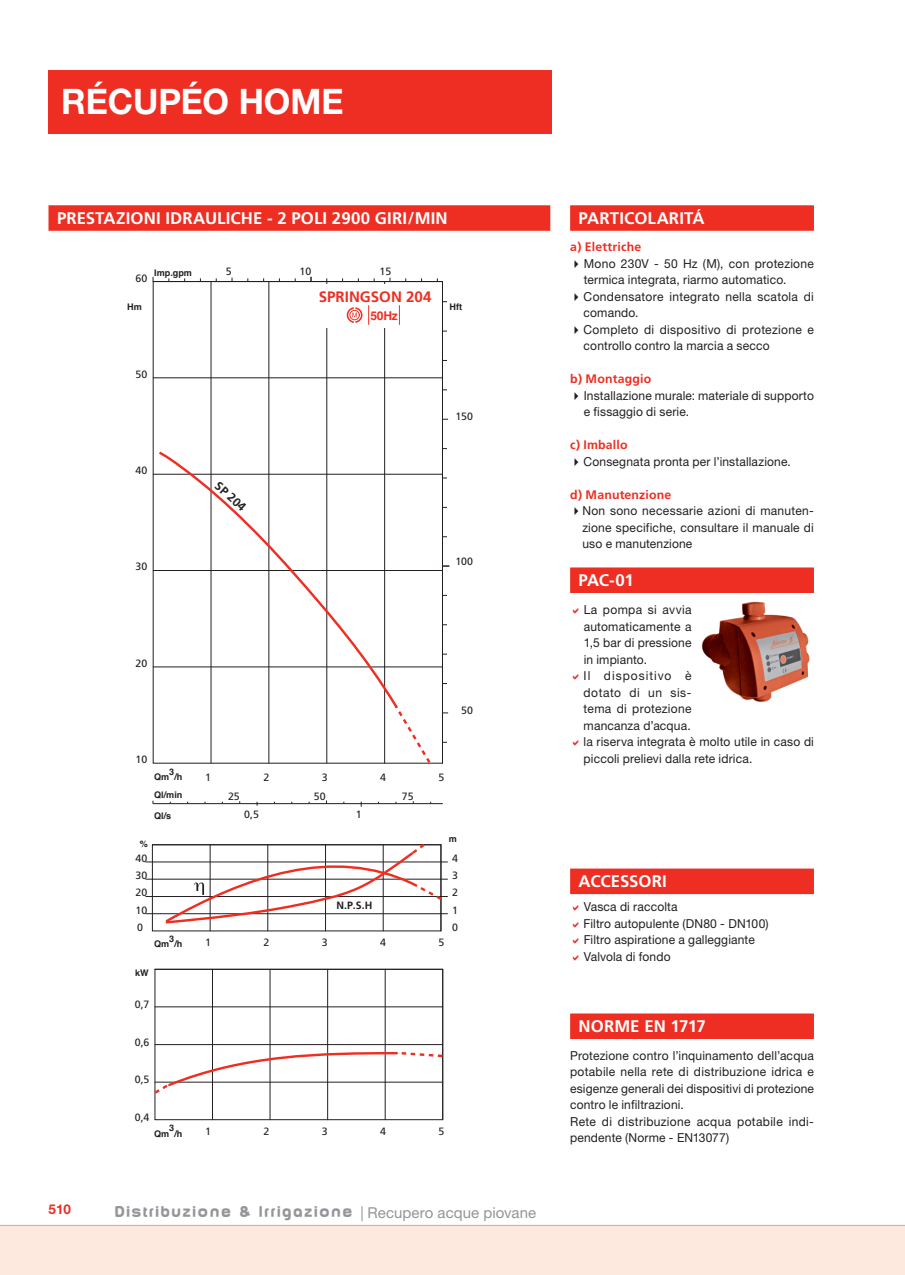
<style>
.page{position:relative;width:905px;height:1275px;background:#fff}
.page>*{position:absolute;margin:0;border:0;box-sizing:border-box;transform-origin:0 0}
.t1{font:700 35.25px "Helvetica Neue LT Std";color:#fff}
.t2{font:700 16.8px "Frutiger";letter-spacing:.005em;color:#fff}
.t3{font:700 15.15px "Frutiger";color:#ee2e22}
.t4{font:15px "Baby Mine Fat";letter-spacing:.02em;color:#939598}
.t5{font:15px "Helvetica Neue LT Std";letter-spacing:.005em;color:#939598}
.t6{font:700 13.5px "Helvetica Neue LT Std";color:#ee2e22}
.t7{font:12.45px/16.5px "Helvetica Neue LT Std";letter-spacing:.015em;color:#231f20}
.t8{font:700 12.3px "Frutiger";letter-spacing:.01em;color:#ee2e22}
.t9{font:700 12.15px "Helvetica";color:#ee2e22}
.t10{font:10.65px "Frutiger";color:#231f20}
.t11{font:700 10.65px "Frutiger";color:#231f20}
.t12{font:700 9.15px "Helvetica";color:#231f20}
</style>
<div class="page">
<hr style="left:146px;top:913px;width:301px;height:1px;background:#231f20">
<hr style="left:146px;top:896px;width:301px;height:1px;background:#231f20">
<hr style="left:146px;top:879px;width:301px;height:1px;background:#231f20">
<hr style="left:146px;top:862px;width:301px;height:1px;background:#231f20">
<hr style="left:210px;top:845px;width:1px;height:86px;background:#231f20">
<hr style="left:268px;top:845px;width:1px;height:86px;background:#231f20">
<hr style="left:325px;top:845px;width:1px;height:86px;background:#231f20">
<hr style="left:383px;top:845px;width:1px;height:86px;background:#231f20">
<hr style="left:441px;top:845px;width:1px;height:86px;background:#231f20">
<hr style="left:155px;top:1044px;width:288px;height:1px;background:#231f20">
<hr style="left:155px;top:1006px;width:288px;height:1px;background:#231f20">
<hr style="left:212px;top:969px;width:1px;height:151px;background:#231f20">
<hr style="left:270px;top:969px;width:1px;height:151px;background:#231f20">
<hr style="left:327px;top:969px;width:1px;height:151px;background:#231f20">
<hr style="left:385px;top:969px;width:1px;height:151px;background:#231f20">
<div style="left:155px;top:969px;width:288px;height:151px;border:1px solid #231f20"></div>
<svg style="left:154px;top:1050px;width:290px;height:46px"></svg>
<hr style="left:153px;top:667px;width:289px;height:1px;background:#231f20">
<hr style="left:153px;top:570px;width:289px;height:1px;background:#231f20">
<hr style="left:153px;top:474px;width:289px;height:1px;background:#231f20">
<hr style="left:153px;top:378px;width:289px;height:1px;background:#231f20">
<hr style="left:211px;top:282px;width:1px;height:481px;background:#231f20">
<hr style="left:269px;top:282px;width:1px;height:481px;background:#231f20">
<hr style="left:327px;top:282px;width:1px;height:481px;background:#231f20">
<hr style="left:384px;top:282px;width:1px;height:481px;background:#231f20">
<div style="left:153px;top:281px;width:290px;height:482px;border:1px solid #231f20"></div>
<svg style="left:164px;top:454px;width:235px;height:256px"></svg>
<svg style="left:392px;top:702px;width:41px;height:62px"></svg>
<svg style="left:152px;top:446px;width:19px;height:14px"></svg>
<div style="left:280px;top:285px;width:158px;height:43px;background:#fff"></div>
<hr style="left:153px;top:803px;width:289px;height:1px;background:#231f20">
<svg style="left:164px;top:844px;width:280px;height:81px"></svg>
<svg style="left:347px;top:307px;width:15px;height:16px"></svg>
<svg style="left:399px;top:305px;width:1px;height:20px"></svg>
<svg style="left:368px;top:305px;width:1px;height:20px"></svg>
<img style="left:701px;top:601px;width:109px;height:102px">
<div style="left:49px;top:205px;width:501px;height:26px;background:#ee2e22"></div>
<div style="left:570px;top:205px;width:244px;height:26px;background:#ee2e22"></div>
<div style="left:570px;top:868px;width:244px;height:26px;background:#ee2e22"></div>
<div style="left:570px;top:1013px;width:244px;height:26px;background:#ee2e22"></div>
<div style="left:570px;top:567px;width:244px;height:26px;background:#ee2e22"></div>
<div style="left:49px;top:70px;width:503px;height:64px;background:#ee2e22"></div>
<div style="left:0;top:1224px;width:905px;height:51px;background:#fde9de"></div>
<svg style="left:214px;top:481px;width:33px;height:31px"></svg>
<h1 class="t1" style="left:61px;top:89px;width:284px">RÉCUPÉO HOME</h1>
<h2 class="t2" style="left:57px;top:211px;width:392px">PRESTAZIONI IDRAULICHE - 2 POLI 2900 GIRI/MIN</h2>
<h2 class="t2" style="left:579px;top:211px;width:128px">PARTICOLARITÁ</h2>
<p class="t8" style="left:570px;top:242px;width:73px">a) Elettriche</p>
<p class="t7" style="left:584px;top:256px;width:232px">Mono 230V - 50 Hz (M), con protezione termica integrata, riarmo automatico.<br>Condensatore integrato nella scatola di comando.<br>Completo di dispositivo di protezione e controllo contro la marcia a secco</p>
<p class="t8" style="left:570px;top:374px;width:83px">b) Montaggio</p>
<p class="t7" style="left:584px;top:388px;width:232px">Installazione murale: materiale di supporto e fissaggio di serie.</p>
<p class="t8" style="left:570px;top:440px;width:59px">c) Imballo</p>
<p class="t7" style="left:584px;top:454px;width:209px">Consegnata pronta per l’installazione.</p>
<p class="t8" style="left:570px;top:490px;width:103px">d) Manutenzione</p>
<p class="t7" style="left:582px;top:504px;width:233px;text-align:justify">Non sono necessarie azioni di manuten&shy;zione specifiche, consultare il manuale di uso e manutenzione</p>
<p class="t10" style="left:226px;top:267px;width:7px">5</p>
<p class="t10" style="left:300px;top:267px;width:13px">10</p>
<p class="t10" style="left:379px;top:267px;width:13px">15</p>
<p class="t12" style="left:154px;top:270px;width:39px">Imp.gpm</p>
<p class="t10" style="left:136px;top:274px;width:13px">60</p>
<p class="t3" style="left:319px;top:290px;width:114px">SPRINGSON 204</p>
<p class="t12" style="left:449px;top:303px;width:14px">Hft</p>
<p class="t12" style="left:127px;top:303px;width:16px">Hm</p>
<p class="t9" style="left:370px;top:311px;width:29px">50Hz</p>
<p class="t10" style="left:136px;top:370px;width:13px">50</p>
<p class="t10" style="left:455px;top:412px;width:19px">150</p>
<p class="t10" style="left:136px;top:466px;width:13px">40</p>
<p class="t10" style="left:136px;top:562px;width:13px">30</p>
<p class="t10" style="left:455px;top:557px;width:19px">100</p>
<p class="t10" style="left:136px;top:659px;width:13px">20</p>
<p class="t10" style="left:136px;top:755px;width:13px">10</p>
<p class="t12" style="left:169px;top:769px;width:7px">3</p>
<p class="t12" style="left:174px;top:774px;width:10px">/h</p>
<p class="t12" style="left:154px;top:774px;width:17px">Qm</p>
<p class="t12" style="left:154px;top:791px;width:30px">Ql/min</p>
<p class="t12" style="left:154px;top:812px;width:19px">Ql/s</p>
<p class="t12" style="left:140px;top:840px;width:10px">%</p>
<p class="t10" style="left:136px;top:854px;width:13px">40</p>
<p class="t10" style="left:136px;top:871px;width:13px">30</p>
<p class="t10" style="left:136px;top:888px;width:13px">20</p>
<p class="t10" style="left:136px;top:906px;width:13px">10</p>
<p class="t10" style="left:137px;top:923px;width:7px">0</p>
<p class="t12" style="left:169px;top:936px;width:7px">3</p>
<p class="t12" style="left:174px;top:941px;width:10px">/h</p>
<p class="t12" style="left:154px;top:941px;width:17px">Qm</p>
<p class="t12" style="left:135px;top:970px;width:15px">kW</p>
<p class="t10" style="left:135px;top:1000px;width:16px">0,7</p>
<p class="t10" style="left:135px;top:1037px;width:16px">0,6</p>
<p class="t10" style="left:135px;top:1075px;width:16px">0,5</p>
<p class="t10" style="left:135px;top:1112px;width:16px">0,4</p>
<p class="t12" style="left:169px;top:1125px;width:7px">3</p>
<p class="t12" style="left:174px;top:1130px;width:10px">/h</p>
<p class="t12" style="left:154px;top:1130px;width:17px">Qm</p>
<p class="t10" style="left:461px;top:706px;width:13px">50</p>
<p class="t10" style="left:205px;top:773px;width:7px">1</p>
<p class="t10" style="left:264px;top:773px;width:7px">2</p>
<p class="t10" style="left:322px;top:773px;width:7px">3</p>
<p class="t10" style="left:380px;top:773px;width:7px">4</p>
<p class="t10" style="left:438px;top:773px;width:7px">5</p>
<p class="t10" style="left:228px;top:792px;width:13px">25</p>
<p class="t10" style="left:402px;top:792px;width:13px">75</p>
<p class="t10" style="left:314px;top:792px;width:13px">50</p>
<p class="t10" style="left:244px;top:810px;width:16px">0,5</p>
<p class="t10" style="left:356px;top:810px;width:7px">1</p>
<p class="t12" style="left:449px;top:835px;width:10px">m</p>
<p class="t10" style="left:452px;top:854px;width:7px">4</p>
<p class="t10" style="left:452px;top:871px;width:7px">3</p>
<p class="t11" style="left:336px;top:901px;width:37px">N.P.S.H</p>
<p class="t10" style="left:205px;top:937px;width:7px">1</p>
<p class="t10" style="left:264px;top:937px;width:7px">2</p>
<p class="t10" style="left:322px;top:937px;width:7px">3</p>
<p class="t10" style="left:380px;top:937px;width:7px">4</p>
<p class="t10" style="left:438px;top:937px;width:7px">5</p>
<p class="t10" style="left:452px;top:888px;width:7px">2</p>
<p class="t10" style="left:452px;top:905px;width:7px">1</p>
<p class="t10" style="left:452px;top:923px;width:7px">0</p>
<p class="t10" style="left:205px;top:1127px;width:7px">1</p>
<p class="t10" style="left:264px;top:1127px;width:7px">2</p>
<p class="t10" style="left:322px;top:1127px;width:7px">3</p>
<p class="t10" style="left:380px;top:1127px;width:7px">4</p>
<p class="t10" style="left:438px;top:1127px;width:7px">5</p>
<p class="t6" style="left:49px;top:1204px;width:24px">510</p>
<p class="t5" style="left:360px;top:1207px;width:177px">| Recupero acque piovane</p>
<p class="t4" style="left:114px;top:1202px;width:241px">Distribuzione &amp; Irrigazione</p>
<h2 class="t2" style="left:579px;top:573px;width:57px">PAC-01</h2>
<p class="t7" style="left:584px;top:603px;width:232px">La pompa si avvia<br>automaticamente a<br>1,5 bar di pressione<br>in impianto.<br>Il dispositivo è<br>dotato di un sis-<br>tema di protezione<br>mancanza d’acqua.<br>la riserva integrata è molto utile in caso di piccoli prelievi dalla rete idrica.</p>
<h2 class="t2" style="left:579px;top:874px;width:90px">ACCESSORI</h2>
<p class="t7" style="left:584px;top:900px;width:186px">Vasca di raccolta<br>Filtro autopulente (DN80 - DN100)<br>Filtro aspiratione a galleggiante<br>Valvola di fondo</p>
<h2 class="t2" style="left:579px;top:1019px;width:129px">NORME EN 1717</h2>
<p class="t7" style="left:570px;top:1048px;width:245px">Protezione contro l’inquinamento dell’acqua potabile nella rete di distribuzione idrica e esigenze generali dei dispositivi di protezione contro le infiltrazioni.<br>Rete di distribuzione acqua potabile indi&shy;pendente (Norme - EN13077)</p>
</div>
